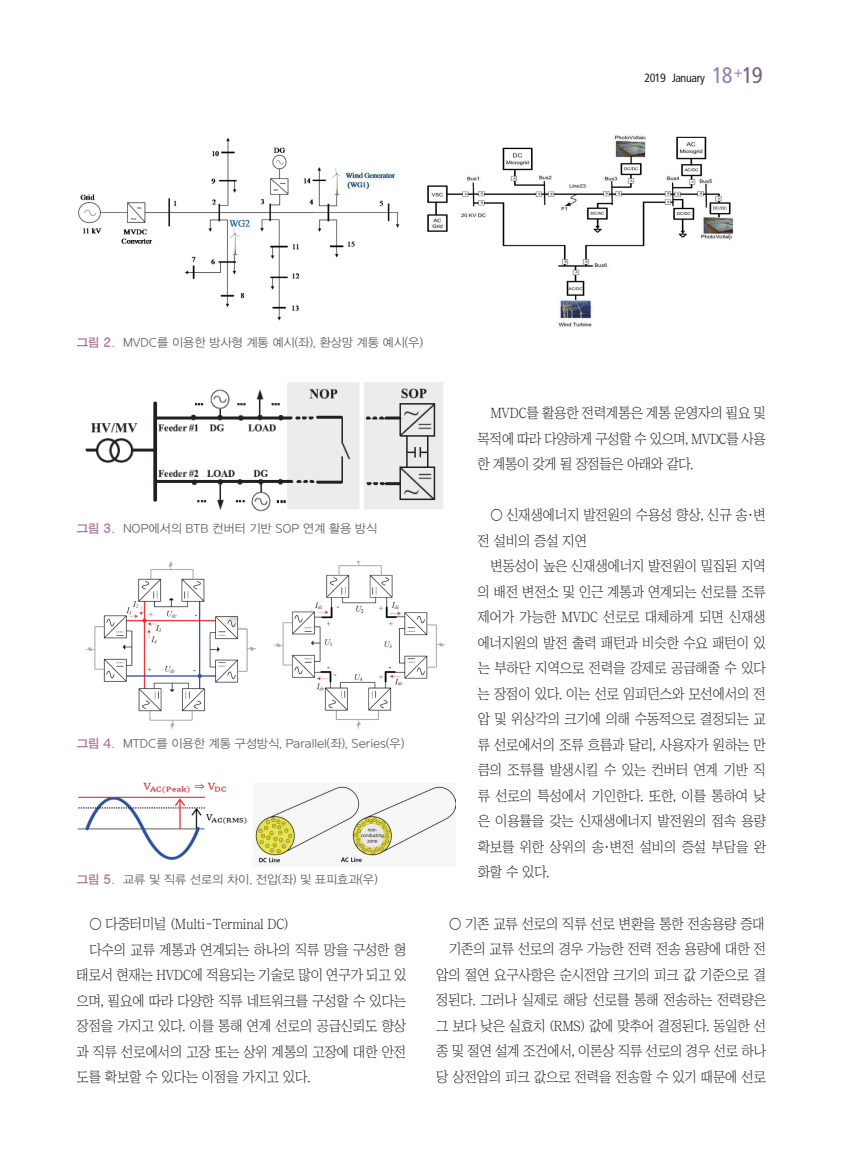
<style>
.page{position:relative;width:851px;height:1170px;background:#fff}
.page>*{position:absolute;margin:0;border:0;box-sizing:border-box;transform-origin:0 0}
.t1{font:condensed 15px "Frutiger LT Std";color:#9380b7}
.t2{font:14.25px/25.5px "Chosunilbo NM";letter-spacing:-.01em;color:#231f20;text-align:justify;scale:.95 1}
.t3{font:12px "DX Ngo Std 20";letter-spacing:-.01em;color:#636366}
.t4{font:condensed 12px "Frutiger LT Std";letter-spacing:-.025em;color:#231f20}
.s1{font-size:22.5px;color:#9380b7}
.s2{font-size:22.5px;color:#815d8a}
.s3{font-family:"SMT Gothic Std";color:#a97195}
</style>
<div class="page">
<img style="left:78px;top:135px;width:656px;height:193px">
<img style="left:85px;top:382px;width:358px;height:130px">
<img style="left:85px;top:561px;width:361px;height:169px">
<img style="left:77px;top:782px;width:378px;height:82px">
<p class="t4" style="left:644px;top:71px;width:120px">2019 January <span class="s1">18</span> <span class="s2">19</span></p>
<p class="t1" style="left:733px;top:63px;width:10px">+</p>
<p class="t3" style="left:77px;top:336px;width:348px"><span class="s3">그림 2.</span> MVDC를 이용한 방사형 계통 예시(좌), 환상망 계통 예시(우)</p>
<p class="t3" style="left:77px;top:522px;width:302px"><span class="s3">그림 3.</span> NOP에서의 BTB 컨버터 기반 SOP 연계 활용 방식</p>
<p class="t3" style="left:77px;top:737px;width:329px"><span class="s3">그림 4.</span> MTDC를 이용한 계통 구성방식, Parallel(좌), Series(우)</p>
<p class="t3" style="left:77px;top:873px;width:302px"><span class="s3">그림 5.</span> 교류 및 직류 선로의 차이. 전압(좌) 및 표피효과(우)</p>
<p class="t2" style="left:89px;top:911px;width:211px">○ 다중터미널 (Multi-Terminal DC)</p>
<p class="t2" style="left:89px;top:936px;width:335px">다수의 교류 계통과 연계되는 하나의 직류 망을 구성한 형</p>
<p class="t2" style="left:77px;top:962px;width:348px">태로서 현재는 HVDC에 적용되는 기술로 많이 연구가 되고 있</p>
<p class="t2" style="left:77px;top:987px;width:348px">으며, 필요에 따라 다양한 직류 네트워크를 구성할 수 있다는</p>
<p class="t2" style="left:76px;top:1013px;width:348px">장점을 가지고 있다. 이를 통해 연계 선로의 공급신뢰도 향상</p>
<p class="t2" style="left:76px;top:1038px;width:348px">과 직류 선로에서의 고장 또는 상위 계통의 고장에 대한 안전</p>
<p class="t2" style="left:76px;top:1064px;width:247px">도를 확보할 수 있다는 이점을 가지고 있다.</p>
<p class="t2" style="left:477px;top:400px;width:305px;text-indent:13px">MVDC를 활용한 전력계통은 계통 운영자의 필요 및 목적에 따라 다양하게 구성할 수 있으며, MVDC를 사용 한 계통이 갖게 될 장점들은 아래와 같다.</p>
<p class="t2" style="left:477px;top:502px;width:305px;text-indent:13px">○ 신재생에너지 발전원의 수용성 향상, 신규 송·변 전 설비의 증설 지연</p>
<p class="t2" style="left:477px;top:553px;width:305px;text-indent:13px">변동성이 높은 신재생에너지 발전원이 밀집된 지역 의 배전 변전소 및 인근 계통과 연계되는 선로를 조류 제어가 가능한 MVDC 선로로 대체하게 되면 신재생 에너지원의 발전 출력 패턴과 비슷한 수요 패턴이 있 는 부하단 지역으로 전력을 강제로 공급해줄 수 있다 는 장점이 있다. 이는 선로 임피던스와 모선에서의 전 압 및 위상각의 크기에 의해 수동적으로 결정되는 교 류 선로에서의 조류 흐름과 달리, 사용자가 원하는 만 큼의 조류를 발생시킬 수 있는 컨버터 연계 기반 직 류 선로의 특성에서 기인한다. 또한, 이를 통하여 낮 은 이용률을 갖는 신재생에너지 발전원의 접속 용량 확보를 위한 상위의 송·변전 설비의 증설 부담을 완 화할 수 있다.</p>
<p class="t2" style="left:436px;top:910px;width:348px;text-align:right">○ 기존 교류 선로의 직류 선로 변환을 통한 전송용량 증대 기존의 교류 선로의 경우 가능한 전력 전송 용량에 대한 전 압의 절연 요구사항은 순시전압 크기의 피크 값 기준으로 결 정된다. 그러나 실제로 해당 선로를 통해 전송하는 전력량은 그 보다 낮은 실효치 (RMS) 값에 맞추어 결정된다. 동일한 선 종 및 절연 설계 조건에서, 이론상 직류 선로의 경우 선로 하나 당 상전압의 피크 값으로 전력을 전송할 수 있기 때문에 선로</p>
</div>
